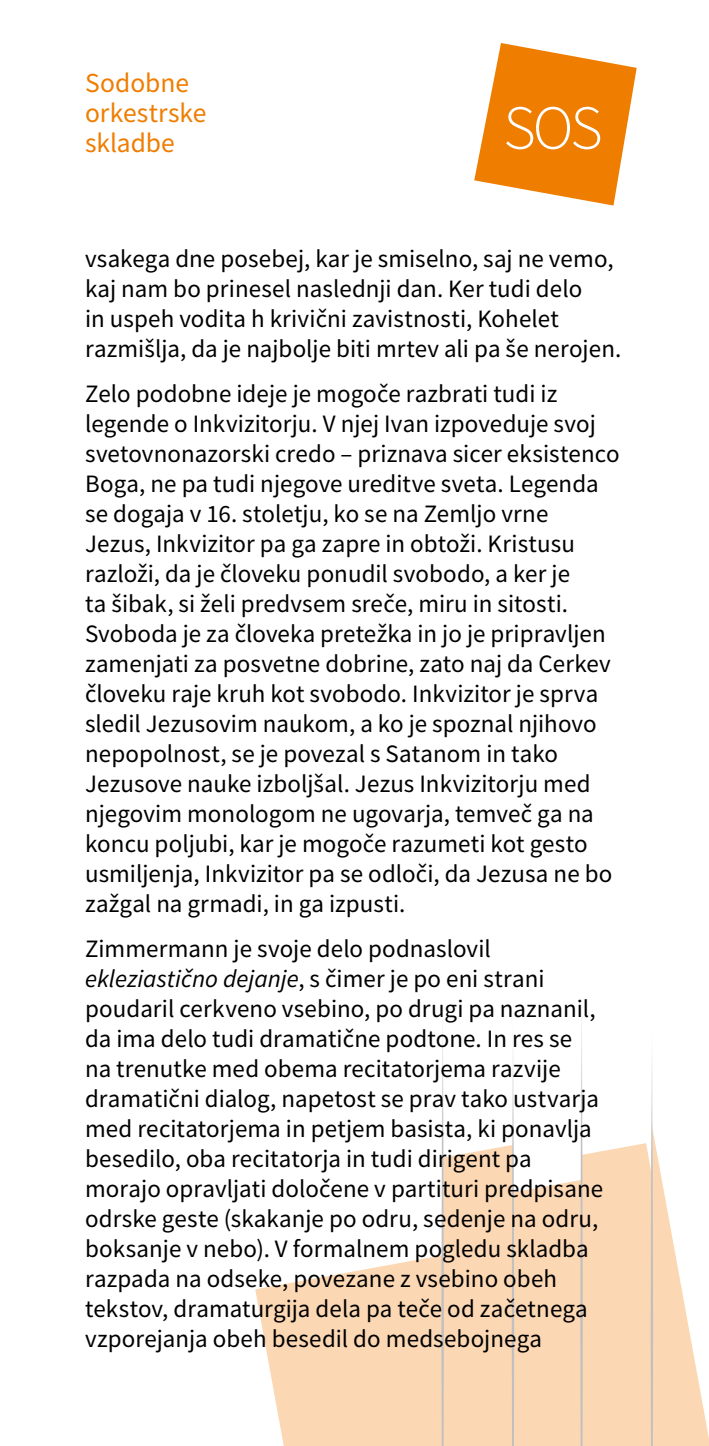
<style>
.page{position:relative;width:709px;height:1446px;background:#fff}
.page>*{position:absolute;margin:0;border:0;box-sizing:border-box;transform-origin:0 0}
.t1{font:62.5px "Source Sans Variable";color:#fff}
.t2{font:27.5px/30px "Source Sans Variable";color:#ef7d00}
.t3{font:25px/30px "Source Sans Variable";letter-spacing:.005em;color:#000}
.s1{font-style:italic}
</style>
<div class="page">
<svg style="left:474px;top:43px;width:162px;height:163px"></svg>
<svg style="left:255px;top:1018px;width:454px;height:428px"></svg>
<p class="t2" style="left:85px;top:68px;width:123px">Sodobne orkestrske skladbe</p>
<h1 class="t1" style="left:503px;top:90px;width:101px">SOS</h1>
<p class="t3" style="left:85px;top:244px;width:538px">vsakega dne posebej, kar je smiselno, saj ne vemo, kaj nam bo prinesel naslednji dan. Ker tudi delo<br>in uspeh vodita h krivični zavistnosti, Kohelet razmišlja, da je najbolje biti mrtev ali pa še nerojen.</p>
<p class="t3" style="left:85px;top:379px;width:536px">Zelo podobne ideje je mogoče razbrati tudi iz legende o Inkvizitorju. V njej Ivan izpoveduje svoj svetovnonazorski credo – priznava sicer eksistenco Boga, ne pa tudi njegove ureditve sveta. Legenda se dogaja v 16. stoletju, ko se na Zemljo vrne Jezus, Inkvizitor pa ga zapre in obtoži. Kristusu razloži, da je človeku ponudil svobodo, a ker je<br>ta šibak, si želi predvsem sreče, miru in sitosti.<br>Svoboda je za človeka pretežka in jo je pripravljen zamenjati za posvetne dobrine, zato naj da Cerkev človeku raje kruh kot svobodo. Inkvizitor je sprva sledil Jezusovim naukom, a ko je spoznal njihovo nepopolnost, se je povezal s Satanom in tako Jezusove nauke izboljšal. Jezus Inkvizitorju med njegovim monologom ne ugovarja, temveč ga na koncu poljubi, kar je mogoče razumeti kot gesto usmiljenja, Inkvizitor pa se odloči, da Jezusa ne bo zažgal na grmadi, in ga izpusti.</p>
<p class="t3" style="left:85px;top:934px;width:519px">Zimmermann je svoje delo podnaslovil <span class="s1">ekleziastično dejanje</span>, s čimer je po eni strani poudaril cerkveno vsebino, po drugi pa naznanil, da ima delo tudi dramatične podtone. In res se na trenutke med obema recitatorjema razvije dramatični dialog, napetost se prav tako ustvarja med recitatorjema in petjem basista, ki ponavlja besedilo, oba recitatorja in tudi dirigent pa morajo opravljati določene v partituri predpisane odrske geste (skakanje po odru, sedenje na odru, boksanje v nebo). V formalnem pogledu skladba razpada na odseke, povezane z vsebino obeh tekstov, dramaturgija dela pa teče od začetnega vzporejanja obeh besedil do medsebojnega</p>
</div>
